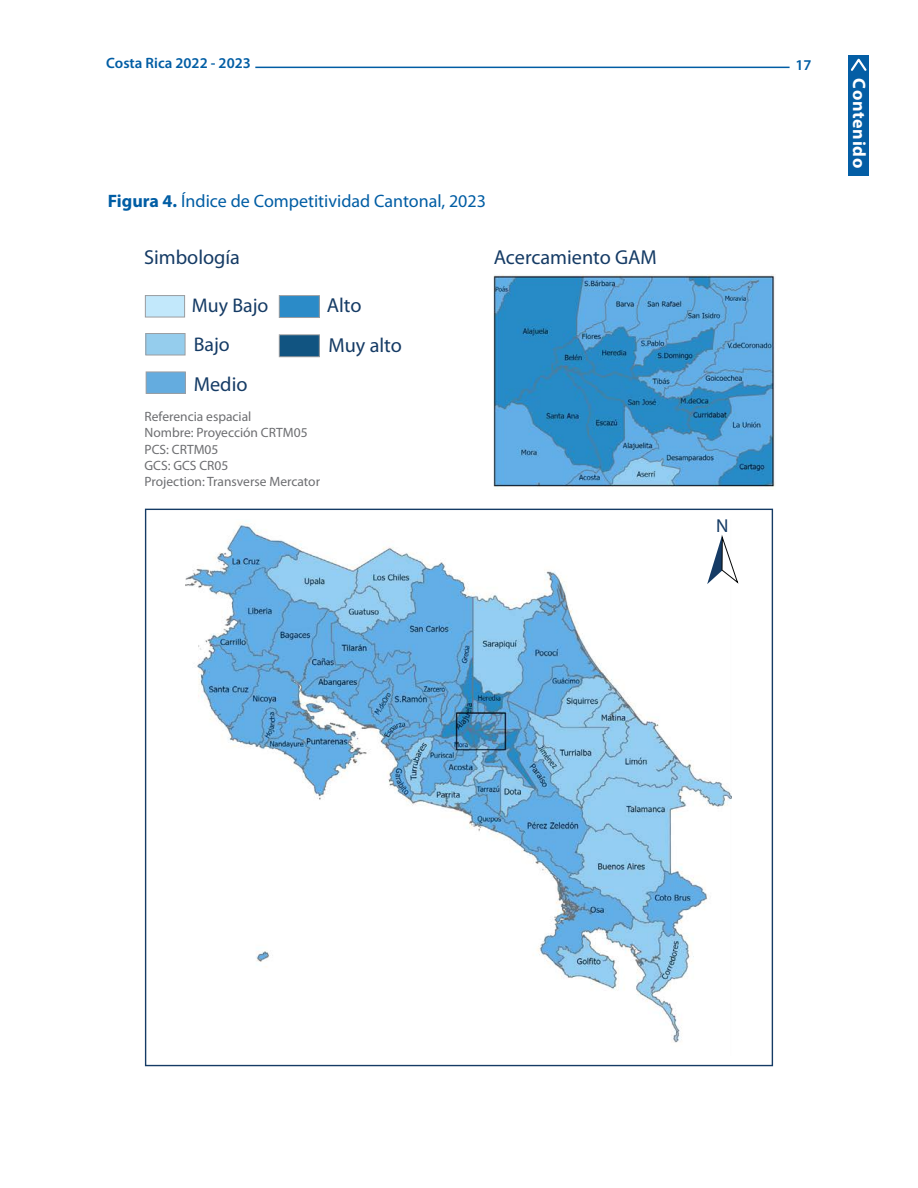
<style>
.page{position:relative;width:918px;height:1188px;background:#fff}
.page>*{position:absolute;margin:0;border:0;box-sizing:border-box;transform-origin:0 0}
.t1{font:20.25px/39.2px "Myriad Pro";color:#153b65}
.t2{font:19.8px/38.4px "Myriad Pro";color:#153b65}
.t3{font:18.75px "Myriad Pro";color:#153b65}
.t4{font:18px "Myriad Pro";color:#005da4}
.t5{font:700 18px "Myriad Pro";letter-spacing:.04em;color:#fff}
.t6{font:600 15px "Myriad Pro";color:#005da4}
.t7{font:13.5px/16.2px "Myriad Pro";color:#6d6e71}
.s1{font-weight:700}
</style>
<div class="page">
<hr style="left:255px;top:67px;width:535px;height:1px;background:#005da4">
<div style="left:848px;top:73px;width:21px;height:103px;background:#045ea5"></div>
<div style="left:848px;top:56px;width:21px;height:18px;background:#045ea5"></div>
<svg style="left:851px;top:58px;width:16px;height:13px"></svg>
<img style="left:186px;top:521px;width:546px;height:522px">
<svg style="left:707px;top:536px;width:32px;height:48px"></svg>
<div style="left:145px;top:296px;width:40px;height:21px;background:#c2e8fb"></div>
<div style="left:145px;top:295px;width:40px;height:22px;border:1px solid #9b9da0"></div>
<div style="left:146px;top:334px;width:39px;height:21px;background:#95cded"></div>
<div style="left:145px;top:333px;width:40px;height:22px;border:1px solid #9c9ea1"></div>
<div style="left:146px;top:372px;width:39px;height:21px;background:#64acdf"></div>
<div style="left:146px;top:372px;width:40px;height:22px;border:1px solid #9c9ea1"></div>
<div style="left:279px;top:296px;width:40px;height:22px;background:#2b8bc8"></div>
<div style="left:279px;top:295px;width:41px;height:23px;border:1px solid #9c9ea1"></div>
<div style="left:279px;top:335px;width:40px;height:22px;background:#115481"></div>
<div style="left:279px;top:334px;width:41px;height:23px;border:1px solid #9c9ea1"></div>
<img style="left:493px;top:275px;width:282px;height:214px">
<p class="t6" style="left:106px;top:54px;width:146px">Costa Rica 2022 - 2023</p>
<p class="t6" style="left:796px;top:55px;width:18px">17</p>
<h3 class="t4" style="left:108px;top:190px;width:380px"><span class="s1">Figura 4.</span> Índice de Competitividad Cantonal, 2023</h3>
<h1 class="t1" style="left:144px;top:238px;width:97px">Simbología</h1>
<h1 class="t1" style="left:494px;top:237px;width:165px">Acercamiento GAM</h1>
<h2 class="t2" style="left:192px;top:286px;width:78px">Muy Bajo<br>Bajo</h2>
<h1 class="t1" style="left:194px;top:364px;width:55px">Medio</h1>
<h1 class="t1" style="left:327px;top:286px;width:77px">Alto<br>Muy alto</h1>
<p class="t7" style="left:145px;top:408px;width:177px">Referencia espacial<br>Nombre: Proyección CRTM05<br>PCS: CRTM05<br>GCS: GCS CR05<br>Projection: Transverse Mercator</p>
<h3 class="t3" style="left:716px;top:514px;width:14px">N</h3>
<h3 class="t5" style="left:871px;top:78px;width:91px;rotate:90deg">Contenido</h3>
</div>
